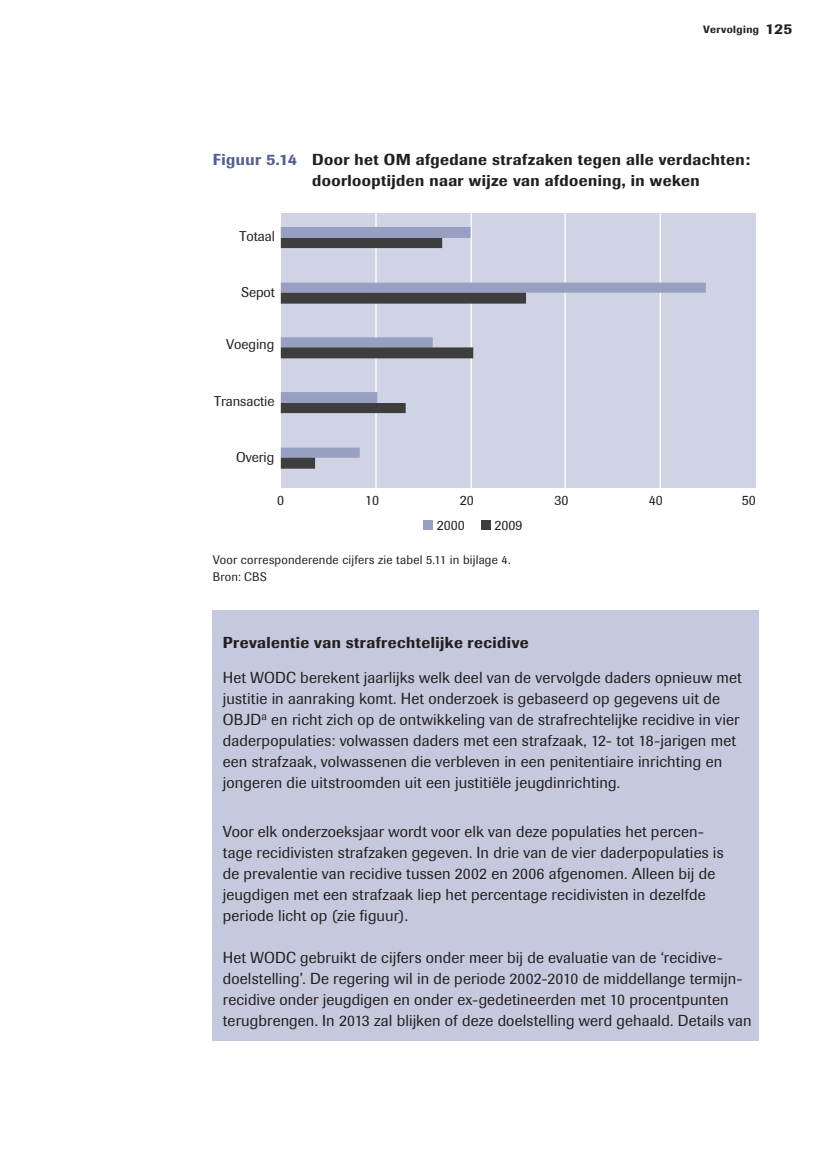
<style>
.page{position:relative;width:823px;height:1170px;background:#fff}
.page>*{position:absolute;margin:0;border:0;box-sizing:border-box;transform-origin:0 0}
.t1{font:15.75px/21px "Imago";letter-spacing:.01em;color:#231f20}
.t2{font:500 15.75px/21px "Imago";letter-spacing:.025em;color:#231f20}
.t3{font:14px "Supersonic TBSK";color:#231f20}
.t4{font:12.25px/17.5px "Supersonic BSK";letter-spacing:.015em;color:#231f20}
.t5{font:500 10.5px "Imago";letter-spacing:.04em;color:#231f20}
.s1{font-size:14.88px}
.s2{color:#536192}
</style>
<div class="page">
<div style="left:423px;top:520px;width:10px;height:10px;background:#98a0c2"></div>
<div style="left:480px;top:520px;width:10px;height:10px;background:#3e3e3f"></div>
<div style="left:281px;top:213px;width:474px;height:275px;background:#d0d3e4"></div>
<hr style="left:375px;top:213px;width:1px;height:275px;background:#fff">
<hr style="left:470px;top:213px;width:1px;height:275px;background:#fff">
<hr style="left:564px;top:213px;width:1px;height:275px;background:#fff">
<hr style="left:659px;top:213px;width:1px;height:275px;background:#fff">
<svg style="left:281px;top:227px;width:424px;height:231px"></svg>
<svg style="left:281px;top:238px;width:245px;height:231px"></svg>
<div style="left:213px;top:610px;width:545px;height:430px;background:#c6c9dd"></div>
<p class="t5" style="left:703px;top:23px;width:91px">Vervolging <span class="s1">125</span></p>
<p class="t2" style="left:312px;top:148px;width:439px;text-indent:-99px"><span class="s2">Figuur 5.14</span> Door het OM afgedane strafzaken tegen alle verdachten: doorlooptijden naar wijze van afdoening, in weken</p>
<p class="t3" style="left:239px;top:228px;width:37px">Totaal</p>
<p class="t3" style="left:241px;top:284px;width:35px">Sepot</p>
<p class="t3" style="left:226px;top:336px;width:50px">Voeging</p>
<p class="t3" style="left:214px;top:393px;width:62px">Transactie</p>
<p class="t3" style="left:236px;top:449px;width:40px">Overig</p>
<p class="t3" style="left:277px;top:492px;width:8px">0</p>
<p class="t3" style="left:365px;top:492px;width:15px">10</p>
<p class="t3" style="left:459px;top:492px;width:15px">20</p>
<p class="t3" style="left:554px;top:492px;width:15px">30</p>
<p class="t3" style="left:648px;top:492px;width:15px">40</p>
<p class="t3" style="left:741px;top:492px;width:15px">50</p>
<p class="t3" style="left:436px;top:517px;width:29px">2000</p>
<p class="t3" style="left:494px;top:517px;width:29px">2009</p>
<p class="t4" style="left:213px;top:551px;width:299px">Voor corresponderende cijfers zie tabel 5.11 in bijlage 4.<br>Bron: CBS</p>
<p class="t2" style="left:223px;top:631px;width:307px">Prevalentie van strafrechtelijke recidive</p>
<p class="t1" style="left:223px;top:667px;width:520px">Het WODC berekent jaarlijks welk deel van de vervolgde daders opnieuw met justitie in aanraking komt. Het onderzoek is gebaseerd op gegevens uit de OBJD<sup>a</sup> en richt zich op de ontwikkeling van de strafrechtelijke recidive in vier daderpopulaties: volwassen daders met een strafzaak, 12- tot 18-jarigen met een strafzaak, volwassenen die verbleven in een penitentiaire inrichting en jongeren die uitstroomden uit een justitiële jeugdinrichting.</p>
<p class="t1" style="left:223px;top:821px;width:502px">Voor elk onderzoeksjaar wordt voor elk van deze populaties het percen&shy;tage recidivisten strafzaken gegeven. In drie van de vier daderpopulaties is de prevalentie van recidive tussen 2002 en 2006 afgenomen. Alleen bij de jeug digen met een strafzaak liep het percentage recidivisten in dezelfde periode licht op (zie figuur).</p>
<p class="t1" style="left:223px;top:947px;width:530px">Het WODC gebruikt de cijfers onder meer bij de evaluatie van de ‘recidive&shy;doelstelling’. De regering wil in de periode 2002-2010 de middellange termijn&shy;recidive onder jeugdigen en onder ex-gedetineerden met 10 procentpunten terugbrengen. In 2013 zal blijken of deze doelstelling werd gehaald. Details van</p>
</div>
